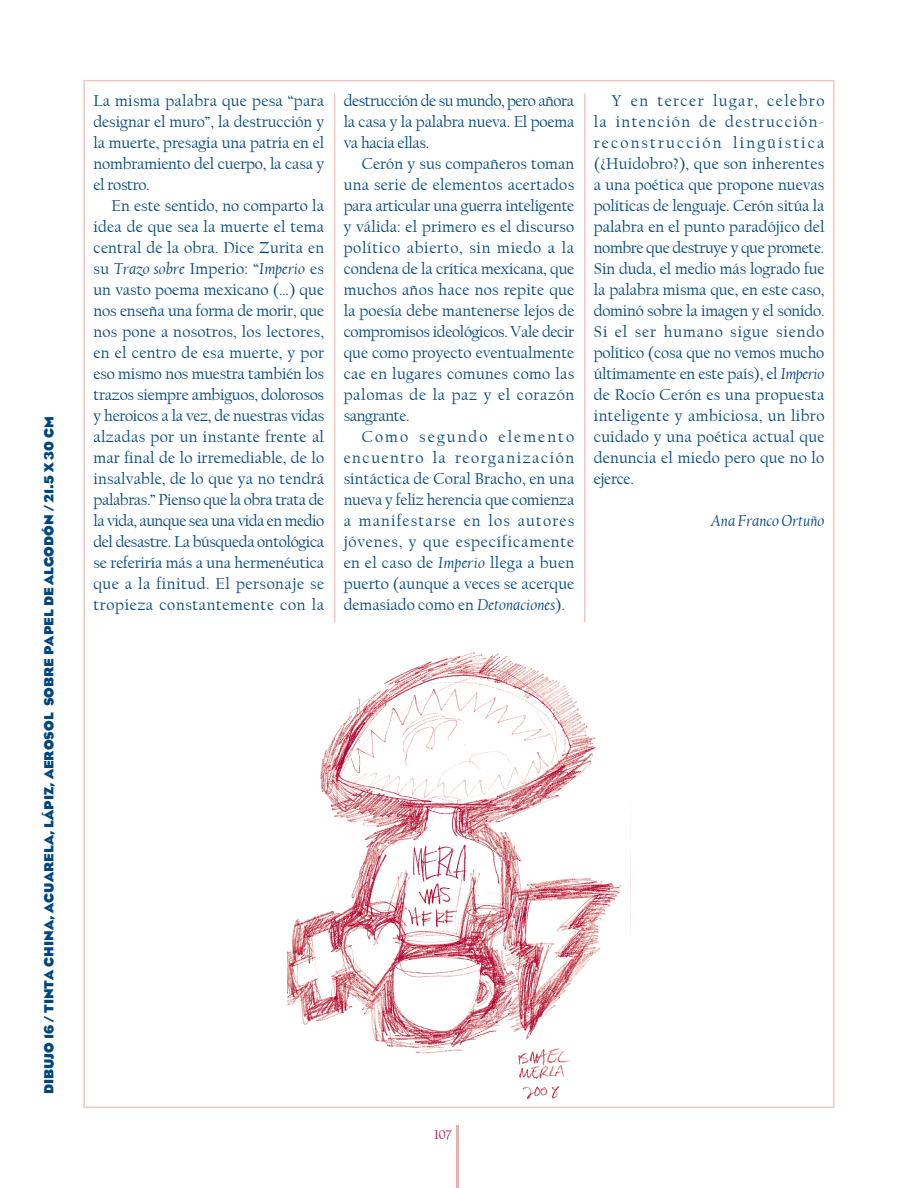
<style>
.page{position:relative;width:918px;height:1188px;background:#fff}
.page>*{position:absolute;margin:0;border:0;box-sizing:border-box;transform-origin:0 0}
.t1{font:16.5px/21px "Californian FB";letter-spacing:.005em;color:#00467e;text-align:justify}
.AUT_CAB{font:italic 16.5px "Californian FB";color:#00467e}
.t2{font:700 13.5px "Eagle";color:#00467e}
.t3{font:13.5px "Californian FB";color:#b30437}
.s1{font-style:italic}
</style>
<div class="page">
<hr style="left:456px;top:1125px;width:3px;height:63px;background:#e5b1aa">
<hr style="left:584px;top:94px;width:2px;height:528px;background:#eec9c2">
<hr style="left:334px;top:94px;width:1px;height:528px;background:#eec9c2">
<img style="left:287px;top:652px;width:344px;height:448px">
<p class="t2" style="left:42px;top:1094px;width:680px;rotate:-90deg">DIBUJO 16 / TINTA CHINA, ACUARELA, LÁPIZ, AEROSOL SOBRE PAPEL DE ALGODÓN / 21.5 X 30 CM</p>
<p class="t1" style="left:94px;top:90px;width:232px">La misma palabra que pesa “para designar el muro”, la destrucción y la muerte, presagia una patria en el nombramiento del cuerpo, la casa y el rostro.</p>
<p class="t1" style="left:94px;top:195px;width:232px;text-indent:18px">En este sentido, no comparto la idea de que sea la muerte el tema central de la obra. Dice Zurita en su <span class="s1">Trazo sobre</span> Imperio: “<span class="s1">Imperio</span> es un vasto poema mexicano (…) que nos enseña una forma de morir, que nos pone a nosotros, los lectores, en el centro de esa muerte, y por eso mismo nos muestra también los trazos siempre ambiguos, dolorosos y heroicos a la vez, de nuestras vidas alzadas por un instante frente al mar final de lo irremediable, de lo insalvable, de lo que ya no tendrá palabras.” Pienso que la obra trata de la vida, aunque sea una vida en medio del desastre. La búsqueda ontológica se referiría más a una hermenéutica que a la finitud. El personaje se tropieza constantemente con la</p>
<p class="t1" style="left:344px;top:90px;width:232px">destrucción de su mundo, pero añora la casa y la palabra nueva. El poema va hacia ellas.</p>
<p class="t1" style="left:344px;top:153px;width:232px;text-indent:18px">Cerón y sus compañeros toman una serie de elementos acertados para articular una guerra inteligente y válida: el primero es el discurso político abierto, sin miedo a la condena de la crítica mexicana, que muchos años hace nos repite que la poesía debe mantenerse lejos de compromisos ideológicos. Vale decir que como proyecto eventualmente cae en lugares comunes como las palomas de la paz y el corazón sangrante.</p>
<p class="t1" style="left:344px;top:426px;width:232px;text-indent:18px">Como segundo elemento encuentro la reorganización sintáctica de Coral Bracho, en una nueva y feliz herencia que comienza a manifestarse en los autores jóvenes, y que específicamente en el caso de <span class="s1">Imperio</span> llega a buen puerto (aunque a veces se acerque demasiado como en <span class="s1">Detonaciones</span>).</p>
<p class="t1" style="left:594px;top:90px;width:232px;text-indent:18px">Y en tercer lugar, celebro la intención de destrucción&shy;reconstrucción lingüística (¿Huidobro?), que son inherentes a una poética que propone nuevas políticas de lenguaje. Cerón sitúa la palabra en el punto paradójico del nombre que destruye y que promete.<br>Sin duda, el medio más logrado fue la palabra misma que, en este caso, dominó sobre la imagen y el sonido.<br>Si el ser humano sigue siendo político (cosa que no vemos mucho últimamente en este país), el <span class="s1">Imperio </span>de Rocío Cerón es una propuesta inteligente y ambiciosa, un libro cuidado y una poética actual que denuncia el miedo pero que no lo ejerce.</p>
<p class="AUT_CAB" style="left:711px;top:511px;width:115px">Ana Franco Ortuño</p>
<p class="t3" style="left:434px;top:1127px;width:19px">107</p>
</div>
